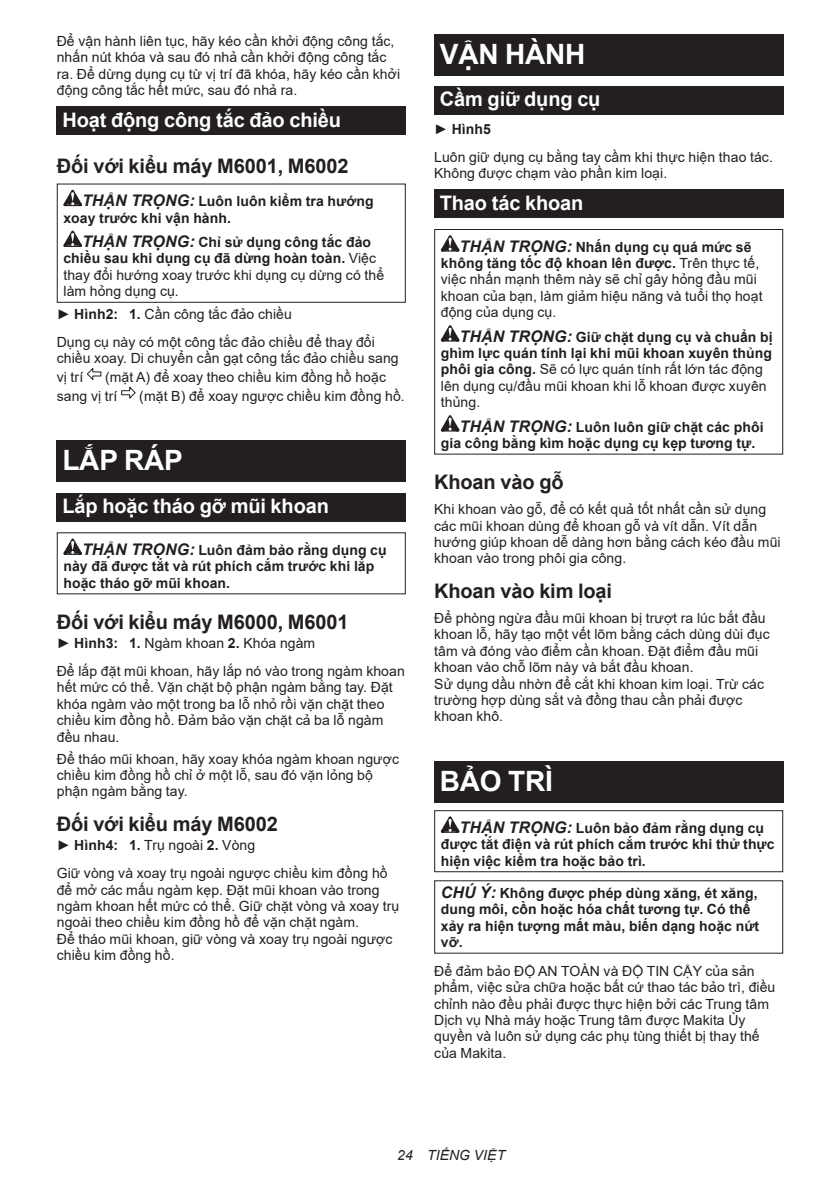
<style>
.page{position:relative;width:840px;height:1191px;background:#fff}
.page>*{position:absolute;margin:0;border:0;box-sizing:border-box;transform-origin:0 0}
.t1{font:700 28px "Arial";letter-spacing:-.01em;color:#fff}
.t2{font:700 20px "Arial";letter-spacing:-.01em;color:#231f20}
.t3{font:700 20px "Arial";letter-spacing:-.01em;color:#fff}
.t4{font:14px/16.4px "Arial";letter-spacing:.005em;color:#231f20}
.t5{font:700 14px/16.4px "Arial";letter-spacing:.005em;color:#231f20}
.t6{font:italic 14px "Arial";letter-spacing:.005em;color:#231f20}
.s1{font-style:italic;font-size:16px}
.s2{font-weight:700;font-style:italic;font-size:16px}
.s3{font-weight:700}
</style>
<div class="page">
<div style="left:57px;top:107px;width:348px;height:28px;background:#231f20"></div>
<svg style="left:63px;top:190px;width:19px;height:16px"></svg>
<svg style="left:63px;top:230px;width:19px;height:17px"></svg>
<div style="left:57px;top:183px;width:348px;height:120px;border:1px solid #231f20"></div>
<svg style="left:87px;top:368px;width:14px;height:12px"></svg>
<svg style="left:121px;top:386px;width:15px;height:13px"></svg>
<div style="left:57px;top:440px;width:348px;height:41px;background:#231f20"></div>
<div style="left:57px;top:493px;width:348px;height:28px;background:#231f20"></div>
<svg style="left:63px;top:538px;width:19px;height:17px"></svg>
<div style="left:434px;top:34px;width:348px;height:41px;background:#231f20"></div>
<div style="left:434px;top:86px;width:348px;height:29px;background:#231f20"></div>
<div style="left:434px;top:190px;width:348px;height:28px;background:#231f20"></div>
<svg style="left:440px;top:235px;width:19px;height:17px"></svg>
<svg style="left:440px;top:325px;width:19px;height:16px"></svg>
<svg style="left:440px;top:415px;width:19px;height:16px"></svg>
<div style="left:434px;top:229px;width:348px;height:225px;border:1px solid #231f20"></div>
<div style="left:434px;top:761px;width:348px;height:41px;background:#231f20"></div>
<svg style="left:440px;top:816px;width:19px;height:16px"></svg>
<div style="left:434px;top:810px;width:348px;height:62px;border:1px solid #231f20"></div>
<p class="t4" style="left:57px;top:33px;width:345px">Để vận hành liên tục, hãy kéo cần khởi động công tắc, nhấn nút khóa và sau đó nhả cần khởi động công tắc ra. Để dừng dụng cụ từ vị trí đã khóa, hãy kéo cần khởi động công tắc hết mức, sau đó nhả ra.</p>
<h2 class="t3" style="left:62px;top:105px;width:280px">Hoạt động công tắc đảo chiều</h2>
<h2 class="t2" style="left:57px;top:151px;width:293px">Đối với kiểu máy M6001, M6002</h2>
<p class="t5" style="left:63px;top:193px;width:311px;text-indent:19px"><span class="s1">THẬN TRỌNG:</span> Luôn luôn kiểm tra hướng xoay trước khi vận hành.</p>
<p class="t4" style="left:63px;top:234px;width:322px;text-indent:19px"><span class="s2">THẬN TRỌNG:</span> <span class="s3">Chỉ sử dụng công tắc đảo chiều sau khi dụng cụ đã dừng hoàn toàn.</span> Việc thay đổi hướng xoay trước khi dụng cụ dừng có thể làm hỏng dụng cụ.</p>
<p class="t4" style="left:57px;top:300px;width:319px;line-height:27.8px">► <span class="s3">Hình2: 1.</span> Cần công tắc đảo chiều<br>Dụng cụ này có một công tắc đảo chiều để thay đổi</p>
<p class="t4" style="left:57px;top:349px;width:343px;line-height:18.8px">chiều xoay. Di chuyển cần gạt công tắc đảo chiều sang vị trí</p>
<p class="t4" style="left:57px;top:368px;width:330px;line-height:18.8px;text-indent:48px">(mặt A) để xoay theo chiều kim đồng hồ hoặc sang vị trí</p>
<p class="t4" style="left:139px;top:387px;width:267px">(mặt B) để xoay ngược chiều kim đồng hồ.</p>
<h1 class="t1" style="left:62px;top:440px;width:122px">LẮP RÁP</h1>
<h2 class="t3" style="left:62px;top:492px;width:268px">Lắp hoặc tháo gỡ mũi khoan</h2>
<p class="t5" style="left:63px;top:542px;width:324px;text-indent:19px"><span class="s1">THẬN TRỌNG:</span> Luôn đảm bảo rằng dụng cụ này đã được tắt và rút phích cắm trước khi lắp hoặc tháo gỡ mũi khoan.</p>
<h2 class="t2" style="left:57px;top:608px;width:293px">Đối với kiểu máy M6000, M6001</h2>
<p class="t4" style="left:57px;top:629px;width:349px;line-height:27.8px">► <span class="s3">Hình3: 1.</span> Ngàm khoan <span class="s3">2.</span> Khóa ngàm<br>Để lắp đặt mũi khoan, hãy lắp nó vào trong ngàm khoan</p>
<p class="t4" style="left:57px;top:679px;width:337px">hết mức có thể. Vặn chặt bộ phận ngàm bằng tay. Đặt khóa ngàm vào một trong ba lỗ nhỏ rồi vặn chặt theo chiều kim đồng hồ. Đảm bảo vặn chặt cả ba lỗ ngàm đều nhau.</p>
<p class="t4" style="left:57px;top:750px;width:343px">Để tháo mũi khoan, hãy xoay khóa ngàm khoan ngược chiều kim đồng hồ chỉ ở một lỗ, sau đó vặn lỏng bộ phận ngàm bằng tay.</p>
<h2 class="t2" style="left:57px;top:810px;width:222px">Đối với kiểu máy M6002</h2>
<p class="t4" style="left:57px;top:831px;width:332px;line-height:27.8px">► <span class="s3">Hình4: 1.</span> Trụ ngoài <span class="s3">2.</span> Vòng<br>Giữ vòng và xoay trụ ngoài ngược chiều kim đồng hồ</p>
<p class="t4" style="left:57px;top:881px;width:344px">để mở các mấu ngàm kẹp. Đặt mũi khoan vào trong ngàm khoan hết mức có thể. Giữ chặt vòng và xoay trụ ngoài theo chiều kim đồng hồ để vặn chặt ngàm.<br>Để tháo mũi khoan, giữ vòng và xoay trụ ngoài ngược chiều kim đồng hồ.</p>
<h1 class="t1" style="left:439px;top:34px;width:147px">VẬN HÀNH</h1>
<h2 class="t3" style="left:439px;top:85px;width:162px">Cầm giữ dụng cụ</h2>
<p class="t4" style="left:434px;top:115px;width:340px;line-height:27.8px">► <span class="s3">Hình5<br></span>Luôn giữ dụng cụ bằng tay cầm khi thực hiện thao tác.</p>
<p class="t4" style="left:434px;top:165px;width:234px">Không được chạm vào phần kim loại.</p>
<h2 class="t3" style="left:439px;top:188px;width:145px">Thao tác khoan</h2>
<p class="t4" style="left:440px;top:238px;width:323px;text-indent:19px"><span class="s2">THẬN TRỌNG:</span> <span class="s3">Nhấn dụng cụ quá mức sẽ không tăng tốc độ khoan lên được.</span> Trên thực tế, việc nhấn mạnh thêm này sẽ chỉ gây hỏng đầu mũi khoan của bạn, làm giảm hiệu năng và tuổi thọ hoạt động của dụng cụ.</p>
<p class="t4" style="left:440px;top:328px;width:333px;text-indent:19px"><span class="s2">THẬN TRỌNG:</span> <span class="s3">Giữ chặt dụng cụ và chuẩn bị ghìm lực quán tính lại khi mũi khoan xuyên thủng phôi gia công.</span> Sẽ có lực quán tính rất lớn tác động lên dụng cụ/đầu mũi khoan khi lỗ khoan được xuyên thủng.</p>
<p class="t5" style="left:440px;top:418px;width:324px;text-indent:19px"><span class="s1">THẬN TRỌNG:</span> Luôn luôn giữ chặt các phôi gia công bằng kìm hoặc dụng cụ kẹp tương tự.</p>
<h2 class="t2" style="left:434px;top:468px;width:131px">Khoan vào gỗ</h2>
<p class="t4" style="left:434px;top:501px;width:348px">Khi khoan vào gỗ, để có kết quả tốt nhất cần sử dụng các mũi khoan dùng để khoan gỗ và vít dẫn. Vít dẫn hướng giúp khoan dễ dàng hơn bằng cách kéo đầu mũi khoan vào trong phôi gia công.</p>
<h2 class="t2" style="left:434px;top:577px;width:179px">Khoan vào kim loại</h2>
<p class="t4" style="left:434px;top:610px;width:337px">Để phòng ngừa đầu mũi khoan bị trượt ra lúc bắt đầu khoan lỗ, hãy tạo một vết lõm bằng cách dùng dùi đục tâm và đóng vào điểm cần khoan. Đặt điểm đầu mũi khoan vào chỗ lõm này và bắt đầu khoan.<br>Sử dụng dầu nhờn để cắt khi khoan kim loại. Trừ các trường hợp dùng sắt và đồng thau cần phải được khoan khô.</p>
<h1 class="t1" style="left:439px;top:761px;width:114px">BẢO TRÌ</h1>
<p class="t5" style="left:440px;top:820px;width:335px;text-indent:19px"><span class="s1">THẬN TRỌNG:</span> Luôn bảo đảm rằng dụng cụ được tắt điện và rút phích cắm trước khi thử thực hiện việc kiểm tra hoặc bảo trì.</p>
<p class="t5" style="left:440px;top:885px;width:320px"><span class="s1">CHÚ Ý:</span> Không được phép dùng xăng, ét xăng, dung môi, cồn hoặc hóa chất tương tự. Có thể xảy ra hiện tượng mất màu, biến dạng hoặc nứt vỡ.</p>
<p class="t4" style="left:434px;top:962px;width:342px">Để đảm bảo ĐỘ AN TOÀN và ĐỘ TIN CẬY của sản phẩm, việc sửa chữa hoặc bất cứ thao tác bảo trì, điều chỉnh nào đều phải được thực hiện bởi các Trung tâm Dịch vụ Nhà máy hoặc Trung tâm được Makita Ủy quyền và luôn sử dụng các phụ tùng thiết bị thay thế của Makita.</p>
<p class="t6" style="left:397px;top:1146px;width:109px">24 TIẾNG VIỆT</p>
</div>
